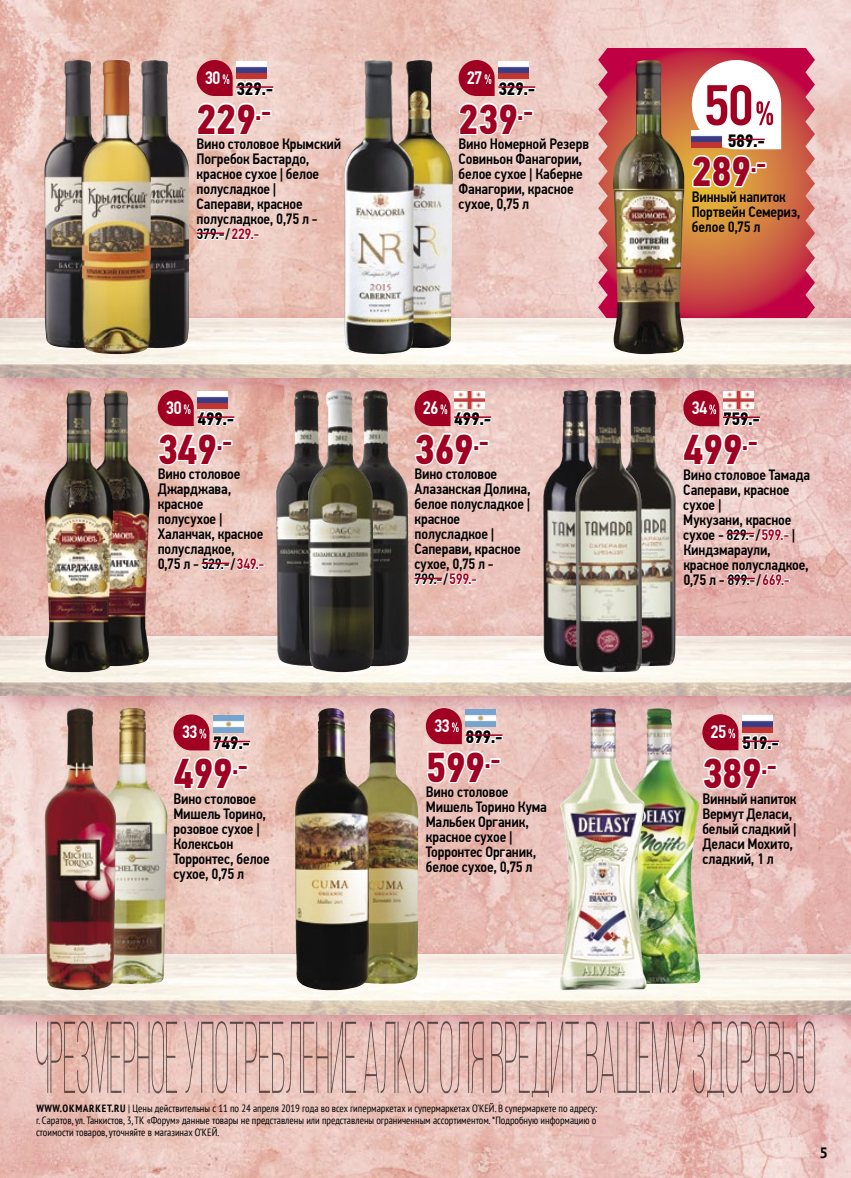
<style>
.page{position:relative;width:851px;height:1178px;background:#fff}
.page>*{position:absolute;margin:0;border:0;box-sizing:border-box;transform-origin:0 0}
.t1{font:500 57.45px "PF Din Text Cond Pro";color:#a00022}
.t2{font:700 42px "PF Din Text Cond Pro";letter-spacing:-.025em;color:#a00022}
.t3{font:700 18px "PF Din Text Cond Pro";letter-spacing:-.025em;color:#000}
.t4{font:500 18px "PF Din Text Cond Pro";letter-spacing:-.05em;color:#fff}
.t5{font:500 15px/15px "PF Din Text Cond Pro";letter-spacing:-.01em;color:#000}
.t6{font:700 15px "PT Sans";color:#000}
.t7{font:condensed 10.5px/12px "PT Sans";color:#000;text-align:justify}
.s1{color:#a00022}
.s2{font-weight:700}
</style>
<div class="page">
<img style="left:0;top:0;width:850px;height:1178px">
<div style="left:0;top:306px;width:850px;height:95px;background:#a6325a;opacity:.35"></div>
<img style="left:0;top:318px;width:850px;height:60px">
<div style="left:0;top:624px;width:850px;height:95px;background:#a6325a;opacity:.35"></div>
<img style="left:0;top:636px;width:850px;height:60px">
<div style="left:0;top:942px;width:850px;height:95px;background:#a6325a;opacity:.35"></div>
<img style="left:0;top:954px;width:850px;height:60px">
<svg style="left:598px;top:48px;width:216px;height:270px;background:#cd594c"></svg>
<img style="left:374px;top:390px;width:34px;height:276px">
<img style="left:116px;top:708px;width:51px;height:276px">
<img style="left:45px;top:708px;width:71px;height:282px">
<svg style="left:171px;top:714px;width:79px;height:77px"></svg>
<img style="left:369px;top:708px;width:49px;height:276px">
<img style="left:295px;top:708px;width:74px;height:282px">
<div style="left:490px;top:758px;width:11px;height:6px;border:3px solid #fff"></div>
<hr style="left:465px;top:734px;width:37px;height:2px;background:#a00022">
<svg style="left:425px;top:708px;width:70px;height:77px"></svg>
<img style="left:276px;top:390px;width:32px;height:276px">
<svg style="left:413px;top:572px;width:29px;height:14px"></svg>
<svg style="left:448px;top:572px;width:29px;height:14px"></svg>
<svg style="left:413px;top:390px;width:78px;height:77px"></svg>
<img style="left:308px;top:390px;width:66px;height:282px">
<img style="left:613px;top:60px;width:71px;height:294px">
<svg style="left:690px;top:60px;width:91px;height:129px"></svg>
<hr style="left:727px;top:139px;width:37px;height:1px;background:#a00022">
<img style="left:113px;top:390px;width:37px;height:276px">
<img style="left:45px;top:390px;width:68px;height:282px">
<div style="left:222px;top:440px;width:11px;height:6px;border:3px solid #fff"></div>
<div style="left:227px;top:417px;width:8px;height:5px;border:2px solid #fff"></div>
<hr style="left:197px;top:416px;width:37px;height:2px;background:#a00022">
<svg style="left:201px;top:557px;width:63px;height:14px"></svg>
<svg style="left:156px;top:390px;width:71px;height:77px"></svg>
<img style="left:646px;top:708px;width:54px;height:276px">
<img style="left:559px;top:708px;width:87px;height:282px">
<svg style="left:700px;top:714px;width:79px;height:77px"></svg>
<img style="left:543px;top:390px;width:32px;height:276px">
<img style="left:642px;top:390px;width:33px;height:276px">
<img style="left:575px;top:390px;width:67px;height:282px">
<svg style="left:725px;top:527px;width:29px;height:14px"></svg>
<svg style="left:760px;top:527px;width:29px;height:14px"></svg>
<svg style="left:726px;top:572px;width:29px;height:14px"></svg>
<svg style="left:761px;top:572px;width:28px;height:14px"></svg>
<svg style="left:681px;top:390px;width:79px;height:77px"></svg>
<img style="left:151px;top:60px;width:38px;height:288px">
<img style="left:45px;top:60px;width:36px;height:288px">
<img style="left:81px;top:60px;width:70px;height:294px">
<hr style="left:236px;top:86px;width:37px;height:2px;background:#a00022">
<svg style="left:196px;top:227px;width:28px;height:14px"></svg>
<svg style="left:230px;top:227px;width:29px;height:14px"></svg>
<svg style="left:195px;top:60px;width:71px;height:77px"></svg>
<img style="left:414px;top:60px;width:39px;height:290px">
<hr style="left:498px;top:86px;width:37px;height:2px;background:#a00022">
<svg style="left:457px;top:60px;width:71px;height:77px"></svg>
<img style="left:344px;top:60px;width:70px;height:294px">
<svg style="left:36px;top:1021px;width:779px;height:76px;background:#d7b2ab"></svg>
<p class="t4" style="left:205px;top:67px;width:17px">30</p>
<p class="t3" style="left:236px;top:77px;width:38px">329.-</p>
<h2 class="t2" style="left:197px;top:94px;width:76px">229<sup>.-</sup></h2>
<p class="t5" style="left:197px;top:137px;width:146px">Вино столовое Крымский<br>Погребок Бастардо, красное сухое | белое полусладкое |<br>Саперави, красное полусладкое, 0,75 л -<br>379.-/<span class="s1">229.-</span></p>
<p class="t4" style="left:466px;top:67px;width:17px">27</p>
<p class="t3" style="left:498px;top:77px;width:38px">329.-</p>
<h2 class="t2" style="left:458px;top:94px;width:76px">239<sup>.-</sup></h2>
<p class="t5" style="left:458px;top:137px;width:132px">Вино Номерной Резерв<br>Совиньон Фанагории, белое сухое | Каберне<br>Фанагории, красное сухое, 0,75 л</p>
<h1 class="t1" style="left:703px;top:71px;width:52px">50</h1>
<h2 class="t2" style="left:691px;top:146px;width:76px">289<sup>.-</sup></h2>
<p class="t3" style="left:727px;top:130px;width:38px">589.-</p>
<p class="t5" style="left:691px;top:189px;width:110px">Винный напиток<br>Портвейн Семериз, белое 0,75 л</p>
<p class="t4" style="left:166px;top:397px;width:17px">30</p>
<p class="t3" style="left:197px;top:407px;width:38px">499.-</p>
<p class="t4" style="left:422px;top:397px;width:17px">26</p>
<p class="t3" style="left:454px;top:407px;width:38px">499.-</p>
<p class="t4" style="left:691px;top:397px;width:17px">34</p>
<p class="t3" style="left:723px;top:408px;width:38px">759.-</p>
<h2 class="t2" style="left:158px;top:424px;width:76px">349<sup>.-</sup></h2>
<h2 class="t2" style="left:414px;top:424px;width:76px">369<sup>.-</sup></h2>
<h2 class="t2" style="left:683px;top:424px;width:76px">499<sup>.-</sup></h2>
<p class="t5" style="left:158px;top:467px;width:108px">Вино столовое<br>Джарджава, красное полусухое |<br>Халанчак, красное полусладкое,<br>0,75 л - 529.-/<span class="s1">349.-</span></p>
<p class="t5" style="left:414px;top:467px;width:118px">Вино столовое<br>Алазанская Долина, белое полусладкое | красное полусладкое |<br>Саперави, красное сухое, 0,75 л -<br>799.-/<span class="s1">599.-</span></p>
<p class="t5" style="left:683px;top:467px;width:128px">Вино столовое Тамада<br>Саперави, красное сухое |<br>Мукузани, красное сухое - 829.-/<span class="s1">599.-</span> |<br>Киндзмараули, красное полусладкое,<br>0,75 л - 899.-/<span class="s1">669.-</span></p>
<p class="t4" style="left:182px;top:721px;width:17px">33</p>
<p class="t3" style="left:213px;top:732px;width:38px">749.-</p>
<p class="t4" style="left:434px;top:715px;width:17px">33</p>
<p class="t3" style="left:465px;top:725px;width:38px">899.-</p>
<p class="t4" style="left:710px;top:721px;width:17px">25</p>
<p class="t3" style="left:742px;top:732px;width:38px">519.-</p>
<h2 class="t2" style="left:173px;top:748px;width:76px">499<sup>.-</sup></h2>
<p class="t5" style="left:173px;top:791px;width:98px">Вино столовое<br>Мишель Торино, розовое сухое |<br>Колексьон<br>Торронтес, белое сухое, 0,75 л</p>
<h2 class="t2" style="left:426px;top:742px;width:76px">599<sup>.-</sup></h2>
<p class="t5" style="left:426px;top:785px;width:122px">Вино столовое<br>Мишель Торино Кума<br>Мальбек Органик, красное сухое |<br>Торронтес Органик, белое сухое, 0,75 л</p>
<h2 class="t2" style="left:702px;top:748px;width:76px">389<sup>.-</sup></h2>
<p class="t5" style="left:702px;top:791px;width:96px">Винный напиток<br>Вермут Деласи, белый сладкий |<br>Деласи Мохито, сладкий, 1 л</p>
<p class="t7" style="left:36px;top:1102px;width:562px"><span class="s2">WWW.OKMARKET.RU</span> | Цены действительны с 11 по 24 апреля 2019 года во всех гипермаркетах и супермаркетах О’КЕЙ. В супермаркете по адресу: г. Саратов, ул. Танкистов, 3, ТК «Форум» данные товары не представлены или представлены ограниченным ассортиментом. *Подробную информацию о стоимости товаров, уточняйте в магазинах О’КЕЙ.</p>
<p class="t6" style="left:819px;top:1142px;width:10px">5</p>
</div>
